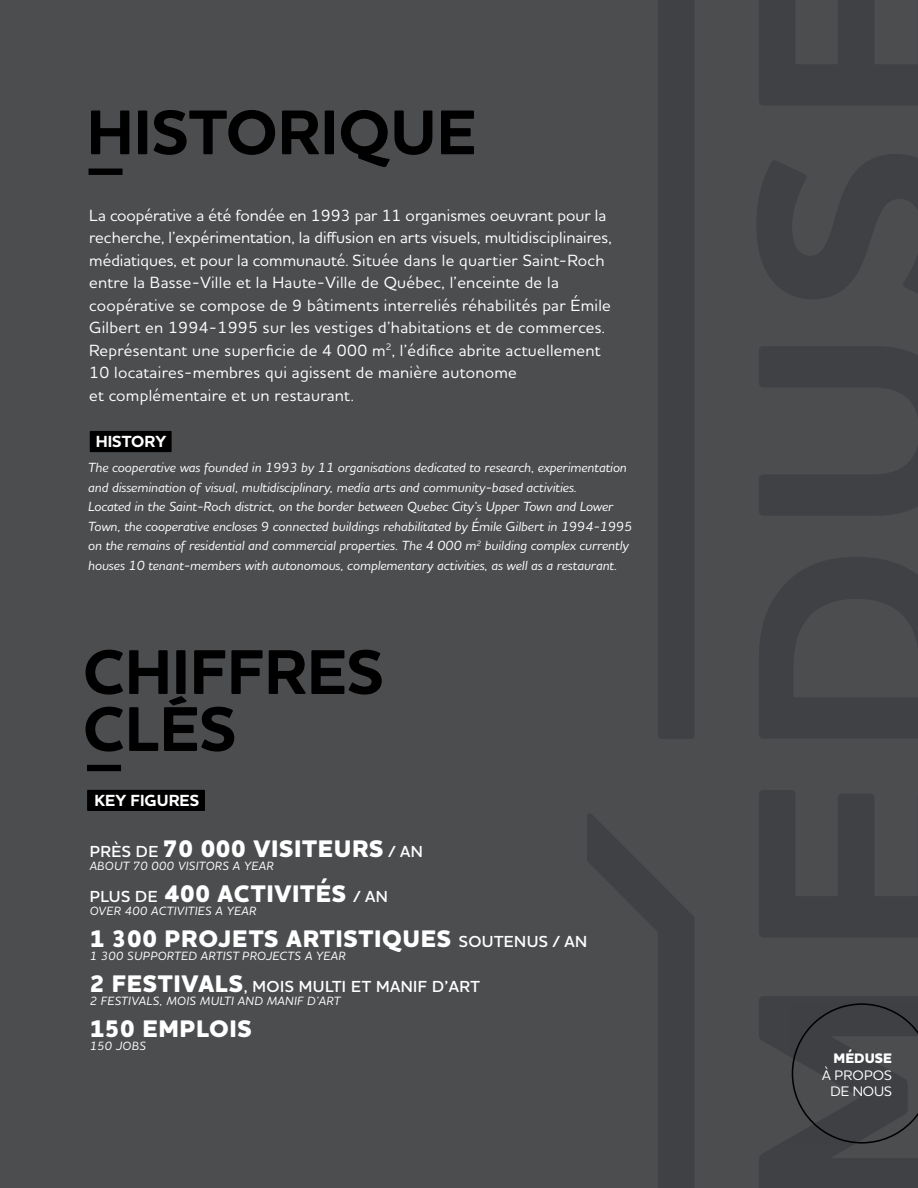
<style>
.page{position:relative;width:918px;height:1188px;background:#4b4d4f}
.page>*{position:absolute;margin:0;border:0;box-sizing:border-box;transform-origin:0 0}
.t1{font:700 64.2px/57px "Houschka Pro";color:#000}
.t2{font:800 24.45px "Houschka Pro";letter-spacing:.025em;color:#fff}
.t3{font:500 16.5px/22.5px "Houschka Pro";letter-spacing:.02em;color:#fff}
.t4{font:700 16.35px "Houschka Pro";color:#fff}
.t5{font:600 16.2px "Houschka Pro";letter-spacing:.025em;color:#fff}
.t6{font:500 14.1px/16.4px "Houschka Pro";letter-spacing:.01em;color:#fff;text-align:right}
.t7{font:800 14.1px "Houschka Pro";color:#fff}
.t8{font:italic 500 13.5px/19.5px "Houschka Pro";color:#fff}
.t9{font:italic 500 12.15px "Houschka Pro";letter-spacing:.025em;color:#fff}
.s1{font-weight:600;font-size:16.2px}
.s2{font-weight:800;font-size:24.45px}
</style>
<div class="page">
<div style="left:90px;top:431px;width:82px;height:21px;background:#000"></div>
<svg style="left:759px;top:996px;width:159px;height:192px"></svg>
<div style="left:87px;top:790px;width:118px;height:21px;background:#000"></div>
<div style="left:87px;top:765px;width:34px;height:6px;background:#000"></div>
<div style="left:89px;top:169px;width:34px;height:6px;background:#000"></div>
<svg style="left:169px;top:696px;width:18px;height:9px"></svg>
<h1 class="t1" style="left:87px;top:105px;width:391px">HISTORIQUE</h1>
<p class="t3" style="left:89px;top:203px;width:524px">La coopérative a été fondée en 1993 par 11 organismes oeuvrant pour la recherche, l’expérimentation, la diffusion en arts visuels, multidisciplinaires, médiatiques, et pour la communauté. Située dans le quartier Saint-Roch entre la Basse-Ville et la Haute-Ville de Québec, l’enceinte de la coopérative se compose de 9 bâtiments interreliés réhabilités par Émile Gilbert en 1994-1995 sur les vestiges d’habitations et de commerces.<br>Représentant une superficie de 4 000 m<sup>2</sup>, l’édifice abrite actuellement 10 locataires-membres qui agissent de manière autonome<br>et complémentaire et un restaurant.</p>
<p class="t4" style="left:96px;top:431px;width:72px">HISTORY</p>
<p class="t8" style="left:88px;top:458px;width:546px">The cooperative was founded in 1993 by 11 organisations dedicated to research, experimentation and dissemination of visual, multidisciplinary, media arts and community-based activities.<br>Located in the Saint-Roch district, on the border between Quebec City’s Upper Town and Lower Town, the cooperative encloses 9 connected buildings rehabilitated by Émile Gilbert in 1994-1995 on the remains of residential and commercial properties. The 4 000 m<sup>2</sup> building complex currently houses 10 tenant-members with autonomous, complementary activities, as well as a restaurant.</p>
<h1 class="t1" style="left:83px;top:645px;width:302px">CHIFFRES<br>CLES</h1>
<p class="t4" style="left:94px;top:790px;width:106px">KEY FIGURES</p>
<h2 class="t2" style="left:90px;top:832px;width:335px"><span class="s1">PRÈS DE</span> 70 000 VISITEURS <span class="s1">/ AN</span></h2>
<p class="t9" style="left:90px;top:858px;width:185px">ABOUT 70 000 VISITORS A YEAR</p>
<h2 class="t2" style="left:90px;top:877px;width:300px"><span class="s1">PLUS DE</span> 400 ACTIVITÉS <span class="s1">/ AN</span></h2>
<p class="t9" style="left:90px;top:903px;width:168px">OVER 400 ACTIVITIES A YEAR</p>
<h2 class="t2" style="left:90px;top:922px;width:499px">1 300 PROJETS ARTISTIQUES <span class="s1">SOUTENUS / AN</span></h2>
<p class="t9" style="left:90px;top:948px;width:258px">1 300 SUPPORTED ARTIST PROJECTS A YEAR</p>
<p class="t5" style="left:90px;top:976px;width:392px"><span class="s2">2 FESTIVALS</span>, MOIS MULTI ET MANIF D’ART</p>
<p class="t9" style="left:90px;top:994px;width:252px">2 FESTIVALS, MOIS MULTI AND MANIF D’ART</p>
<h2 class="t2" style="left:90px;top:1013px;width:164px">150 EMPLOIS</h2>
<p class="t9" style="left:90px;top:1039px;width:58px">150 JOBS</p>
<p class="t7" style="left:834px;top:1049px;width:60px">MÉDUSE</p>
<p class="t6" style="left:822px;top:1066px;width:72px">À PROPOS<br>DE NOUS</p>
</div>
